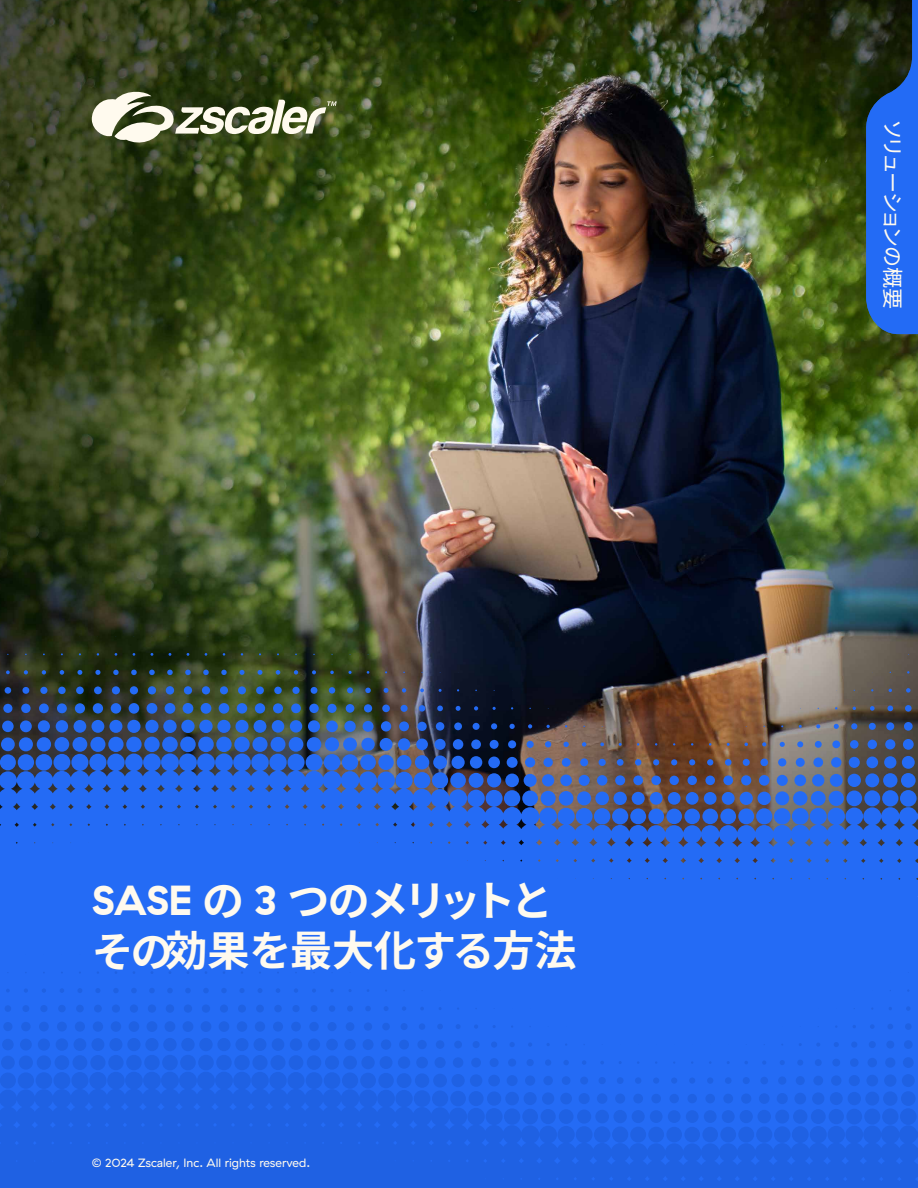
<style>
.page{position:relative;width:918px;height:1188px;background:#fff}
.page>*{position:absolute;margin:0;border:0;box-sizing:border-box;transform-origin:0 0}
.t1{font:700 42px/49.3px "Noto Sans JP";letter-spacing:-.05em;color:#fffaee}
.t2{font:21px "Noto Sans JP";letter-spacing:-.08em;color:#fffaee}
.t3{font:12px "GT Haptik ZS";color:#fffaee}
.s1{font-family:"GT Haptik ZS"}
</style>
<div class="page">
<img style="left:0;top:0;width:918px;height:438px">
<svg style="left:866px;top:0;width:52px;height:334px;background:#2258b5"></svg>
<img style="left:0;top:438px;width:918px;height:516px">
<svg style="left:0;top:954px;width:918px;height:234px;background:#2166ed"></svg>
<svg style="left:91px;top:88px;width:246px;height:58px;background:#727b5a"></svg>
<h1 class="t1" style="left:92px;top:877px;width:486px"><span class="s1">SASE</span> の <span class="s1">3</span> つのメリットとその効果を最大化する方法</h1>
<p class="t3" style="left:92px;top:1156px;width:220px">© 2024 Zscaler, Inc. All rights reserved.</p>
<h2 class="t2" style="left:904px;top:119px;width:191px;rotate:90deg">ソリューションの概要</h2>
</div>
